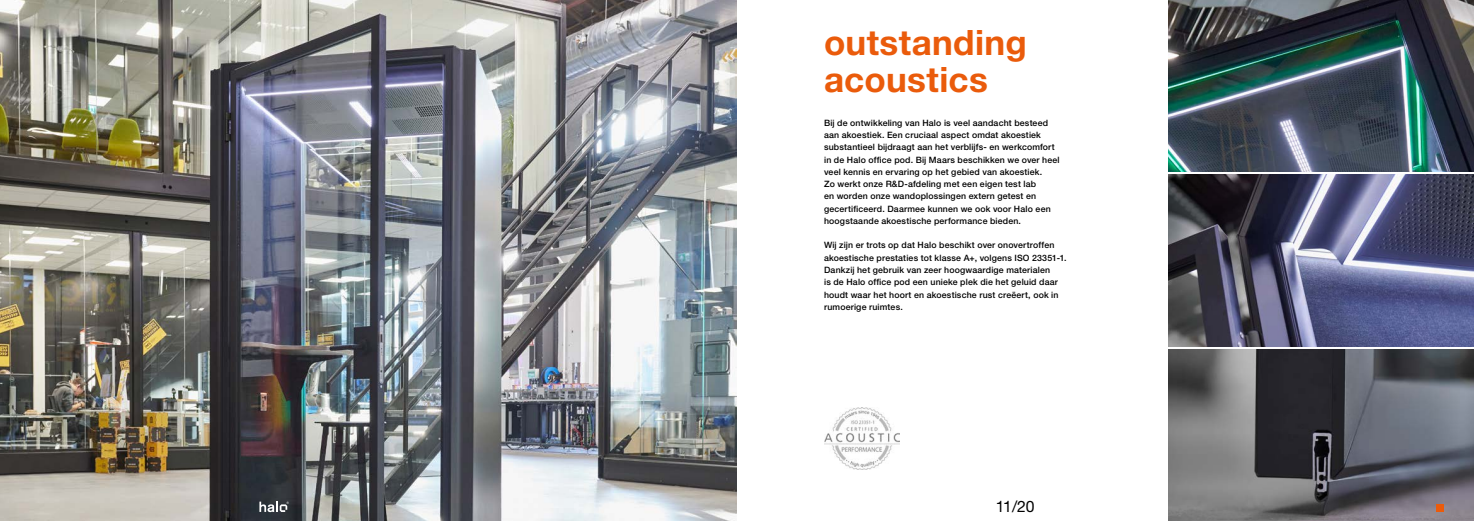
<style>
.page{position:relative;width:1474px;height:521px;background:#fff}
.page>*{position:absolute;margin:0;border:0;box-sizing:border-box;transform-origin:0 0}
.t1{font:700 35px/37.6px "Helvetica Neue LT Pro";letter-spacing:.01em;color:#ea5b0b}
.t2{font:15.75px "Helvetica Neue LT Pro";color:#000}
.t3{font:500 8.75px/12.2px "Helvetica Neue LT Pro";letter-spacing:.02em;color:#000}
</style>
<div class="page">
<img style="left:1168px;top:350px;width:305px;height:171px">
<img style="left:1168px;top:175px;width:305px;height:171px">
<img style="left:1168px;top:0;width:305px;height:171px">
<img style="left:0;top:0;width:737px;height:521px">
<div style="left:1436px;top:504px;width:8px;height:8px;background:#ea5b0b"></div>
<svg style="left:259px;top:502px;width:30px;height:10px"></svg>
<img style="left:824px;top:408px;width:75px;height:61px">
<h1 class="t1" style="left:824px;top:23px;width:204px">outstanding acoustics</h1>
<p class="t3" style="left:824px;top:117px;width:237px">Bij de ontwikkeling van Halo is veel aandacht besteed aan akoestiek. Een cruciaal aspect omdat akoestiek substantieel bijdraagt aan het verblijfs- en werkcomfort in de Halo office pod. Bij Maars beschikken we over heel veel kennis en ervaring op het gebied van akoestiek.<br>Zo werkt onze R&amp;D-afdeling met een eigen test lab<br>en worden onze wandoplossingen extern getest en gecertificeerd. Daarmee kunnen we ook voor Halo een hoogstaande akoestische performance bieden.</p>
<p class="t3" style="left:824px;top:239px;width:244px">Wij zijn er trots op dat Halo beschikt over onovertroffen akoestische prestaties tot klasse A+, volgens ISO 23351-1.<br>Dankzij het gebruik van zeer hoogwaardige materialen<br>is de Halo office pod een unieke plek die het geluid daar houdt waar het hoort en akoestische rust creëert, ook in rumoerige ruimtes.</p>
<h2 class="t2" style="left:995px;top:497px;width:40px">11/20</h2>
</div>
